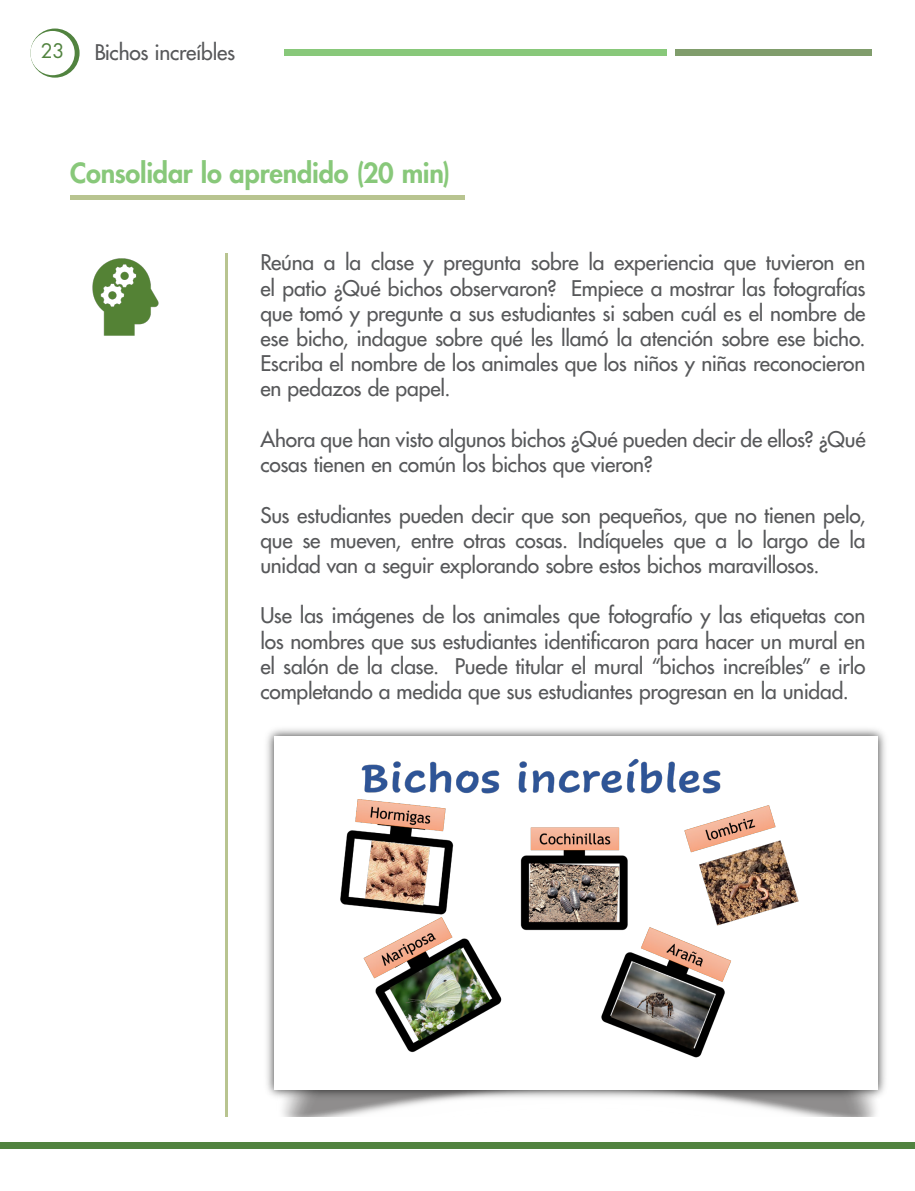
<style>
.page{position:relative;width:915px;height:1191px;background:#fff}
.page>*{position:absolute;margin:0;border:0;box-sizing:border-box;transform-origin:0 0}
.t1{font:800 27px "Futura Std";letter-spacing:-.01em;color:#88c87a}
.t2{font:500 21px/25.2px "Futura Std";letter-spacing:-.01em;color:#57585a;text-align:justify}
.t3{font:19.5px "Futura Std";color:#51833f}
</style>
<div class="page">
<svg style="left:30px;top:29px;width:50px;height:49px"></svg>
<div style="left:30px;top:31px;width:45px;height:44px;background:#fff;border-radius:50%"></div>
<hr style="left:225px;top:253px;width:2px;height:863px;background:#b8c490">
<hr style="left:70px;top:196px;width:394px;height:4px;background:#b8c490">
<img style="left:92px;top:258px;width:67px;height:78px">
<img style="left:266px;top:728px;width:620px;height:375px">
<div style="left:274px;top:736px;width:603px;height:353px;background:#fff"></div>
<img style="left:340px;top:758px;width:457px;height:300px">
<div style="left:284px;top:50px;width:382px;height:6px;background:#88c87a"></div>
<div style="left:0;top:1142px;width:914px;height:6px;background:#51833f"></div>
<div style="left:674px;top:50px;width:197px;height:6px;background:#809d6c"></div>
<p class="t3" style="left:40px;top:38px;width:26px">23</p>
<p class="t2" style="left:94px;top:40px;width:143px">Bichos increíbles</p>
<p class="t1" style="left:70px;top:156px;width:381px">Consolidar lo aprendido (20 min)</p>
<p class="t2" style="left:260px;top:250px;width:606px">Reúna a la clase y pregunta sobre la experiencia que tuvieron en el patio ¿Qué bichos observaron? Empiece a mostrar las fotografías que tomó y pregunte a sus estudiantes si saben cuál es el nombre de ese bicho, indague sobre qué les llamó la atención sobre ese bicho.<br>Escriba el nombre de los animales que los niños y niñas reconocieron en pedazos de papel.</p>
<p class="t2" style="left:260px;top:426px;width:606px">Ahora que han visto algunos bichos ¿Qué pueden decir de ellos? ¿Qué cosas tienen en común los bichos que vieron?</p>
<p class="t2" style="left:260px;top:502px;width:606px">Sus estudiantes pueden decir que son pequeños, que no tienen pelo, que se mueven, entre otras cosas. Indíqueles que a lo largo de la unidad van a seguir explorando sobre estos bichos maravillosos.</p>
<p class="t2" style="left:260px;top:603px;width:606px">Use las imágenes de los animales que fotografío y las etiquetas con los nombres que sus estudiantes identificaron para hacer un mural en el salón de la clase. Puede titular el mural “bichos increíbles” e irlo completando a medida que sus estudiantes progresan en la unidad.</p>
</div>
